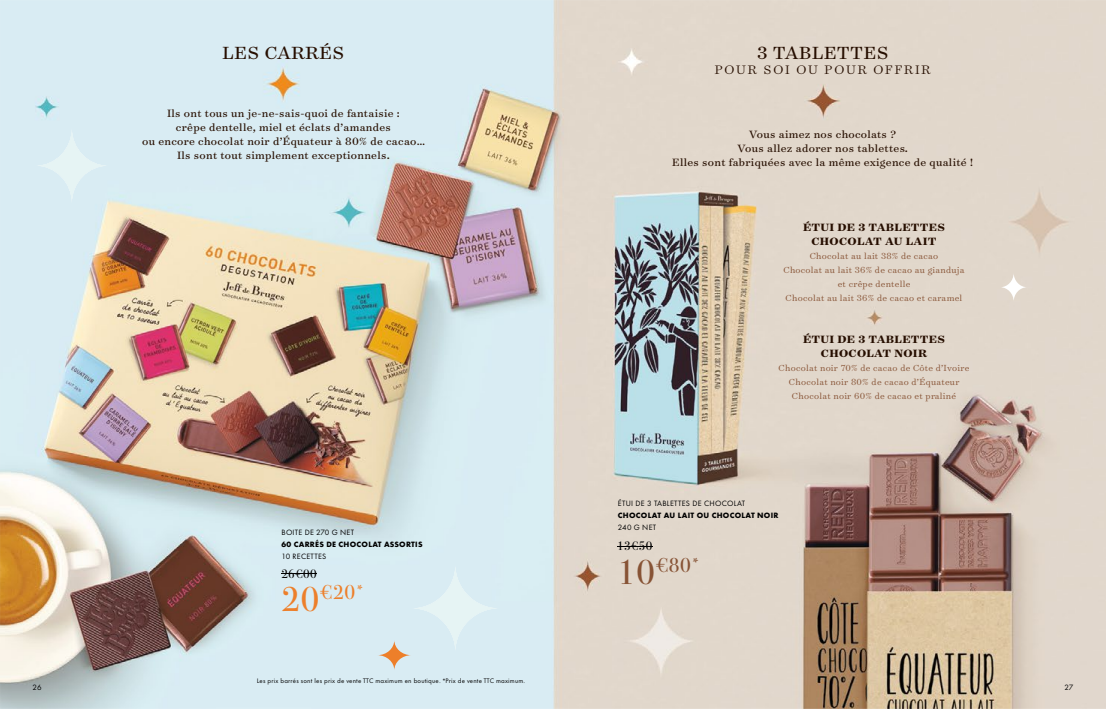
<style>
.page{position:relative;width:1106px;height:709px;background:#fff}
.page>*{position:absolute;margin:0;border:0;box-sizing:border-box;transform-origin:0 0}
.t1{font:20.1px "Bodoni Svty Two ITCTT";color:#875335}
.t2{font:20.1px "Bodoni Svty Two ITCTT";color:#ed7f2a}
.t3{font:20px "Surveyor Text";letter-spacing:.025em;color:#260e00}
.t4{font:300 14px "Surveyor Text";letter-spacing:.125em;color:#260e00}
.t5{font:12.3px "Bodoni Svty Two ITCTT";letter-spacing:.025em;color:#000}
.t6{font:12px/14px "Surveyor Text";letter-spacing:.025em;color:#260e00;text-align:center}
.t7{font:700 12px/14px "Surveyor Text";letter-spacing:.025em;color:#260e00;text-align:center}
.t8{font:300 10px/14px "Surveyor Text";letter-spacing:.025em;color:#875335;text-align:center}
.t9{font:8px/12px "Futura PT";letter-spacing:.035em;color:#000}
.t10{font:700 8px/12px "Futura PT";letter-spacing:.035em;color:#000}
.t11{font:6px "Futura Now Var Roman Text";letter-spacing:.025em;color:#000}
.s1{font-weight:400}
.s2{font-size:34.5px}
.s3{font-weight:700}
</style>
<div class="page">
<img style="left:0;top:0;width:1106px;height:709px">
<img style="left:411px;top:564px;width:88px;height:88px;border-radius:44px">
<hr style="left:617px;top:546px;width:35px;height:1px;background:#000">
<hr style="left:281px;top:573px;width:35px;height:1px;background:#000">
<img style="left:35px;top:128px;width:73px;height:75px">
<svg style="left:377px;top:640px;width:34px;height:30px"></svg>
<svg style="left:1000px;top:273px;width:27px;height:29px"></svg>
<p class="t3" style="left:222px;top:40px;width:123px">LES CARRÉS</p>
<p class="t6" style="left:142px;top:106px;width:284px">Ils ont tous un je-ne-sais-quoi de fantaisie :<br>crêpe dentelle, miel et éclats d’amandes<br>ou encore chocolat noir d’Équateur à 80% de cacao… Ils sont tout simplement exceptionnels.</p>
<p class="t10" style="left:281px;top:525px;width:143px"><span class="s1">BOITE DE 270 G NET<br></span>60 CARRÉS DE CHOCOLAT ASSORTIS<br><span class="s1">10 RECETTES</span></p>
<p class="t5" style="left:281px;top:563px;width:37px">26€00</p>
<p class="t2" style="left:281px;top:576px;width:84px"><span class="s2">20</span>€20<sup>*</sup></p>
<p class="t3" style="left:757px;top:40px;width:133px">3 TABLETTES</p>
<p class="t4" style="left:715px;top:60px;width:217px">POUR SOI OU POUR OFFRIR</p>
<p class="t6" style="left:672px;top:126px;width:303px">Vous aimez nos chocolats ?<br>Vous allez adorer nos tablettes.<br>Elles sont fabriquées avec la même exigence de qualité !</p>
<p class="t7" style="left:803px;top:220px;width:143px">ÉTUI DE 3 TABLETTES<br>CHOCOLAT AU LAIT</p>
<p class="t8" style="left:783px;top:248px;width:182px">Chocolat au lait 38% de cacao<br>Chocolat au lait 36% de cacao au gianduja et crêpe dentelle<br>Chocolat au lait 36% de cacao et caramel</p>
<p class="t7" style="left:803px;top:332px;width:143px">ÉTUI DE 3 TABLETTES<br>CHOCOLAT NOIR</p>
<p class="t8" style="left:778px;top:360px;width:192px">Chocolat noir 70% de cacao de Côte d’Ivoire<br>Chocolat noir 80% de cacao d’Équateur<br>Chocolat noir 60% de cacao et praliné</p>
<p class="t9" style="left:618px;top:497px;width:162px">ÉTUI DE 3 TABLETTES DE CHOCOLAT<br><span class="s3">CHOCOLAT AU LAIT OU CHOCOLAT NOIR<br></span>240 G NET</p>
<p class="t5" style="left:617px;top:536px;width:37px">13€50</p>
<p class="t1" style="left:617px;top:548px;width:84px"><span class="s2">10</span>€80<sup>*</sup></p>
<p class="t11" style="left:257px;top:676px;width:270px">Les prix barrés sont les prix de vente TTC maximum en boutique. *Prix de vente TTC maximum.</p>
<p class="t9" style="left:33px;top:681px;width:10px">26</p>
<p class="t9" style="left:1064px;top:681px;width:10px">27</p>
</div>
